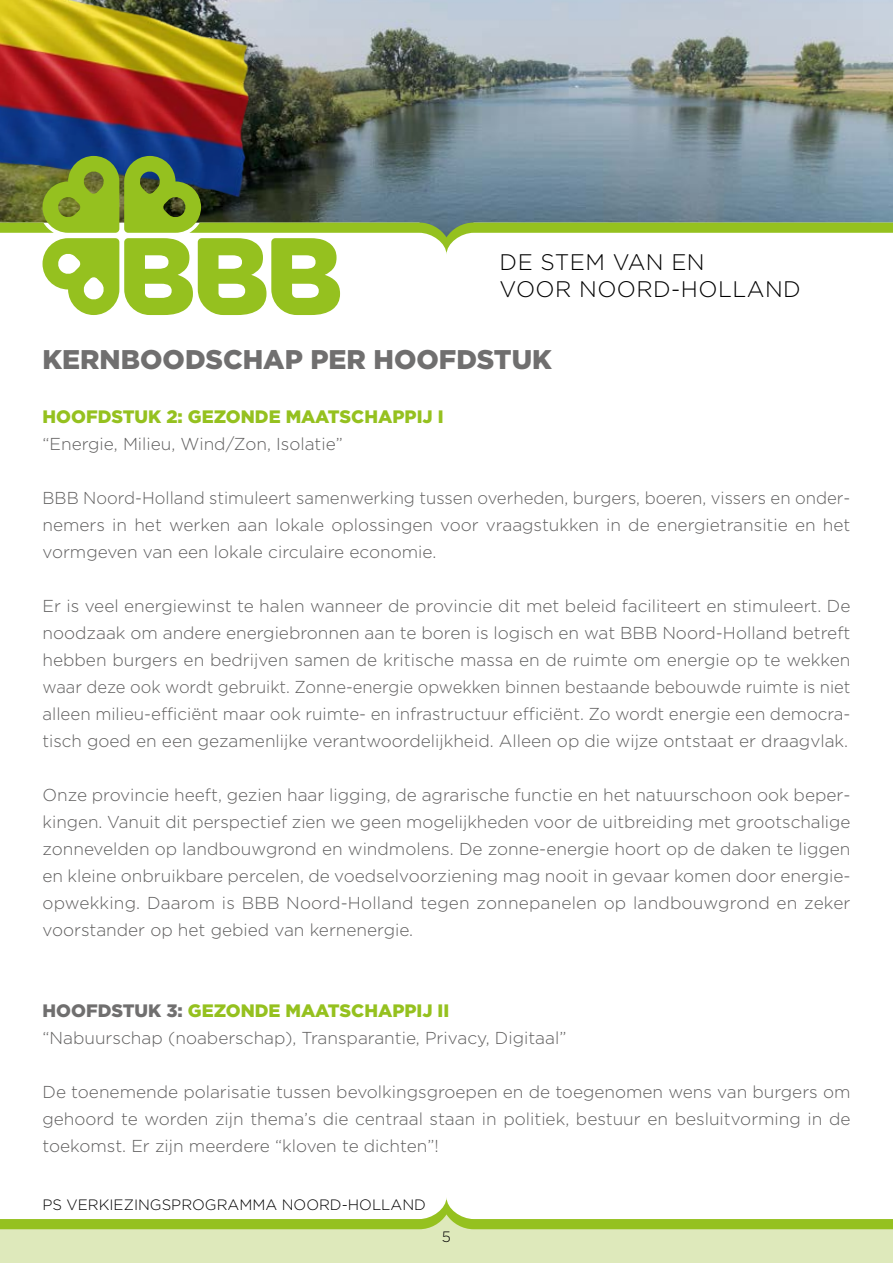
<style>
.page{position:relative;width:893px;height:1263px;background:#fff}
.page>*{position:absolute;margin:0;border:0;box-sizing:border-box;transform-origin:0 0}
.t1{font:900 27px "Gotham";color:#706f6f}
.t2{font:300 22.5px/27px "Gotham";letter-spacing:.02em;color:#000}
.t3{font:900 18px "Gotham";color:#95c11f}
.t4{font:300 17.25px/27px "Gotham";color:#5f5e5e;text-align:justify}
.t5{font:300 15px "Gotham";color:#000}
.s1{color:#706f6f}
</style>
<div class="page">
<div style="left:0;top:1225px;width:893px;height:38px;background:#dee9bb"></div>
<img style="left:272px;top:0;width:621px;height:156px">
<img style="left:0;top:0;width:272px;height:156px">
<svg style="left:0;top:156px;width:893px;height:159px"></svg>
<svg style="left:0;top:1198px;width:893px;height:32px"></svg>
<h2 class="t2" style="left:500px;top:248px;width:303px">DE STEM VAN EN<br>VOOR NOORD-HOLLAND</h2>
<h1 class="t1" style="left:43px;top:344px;width:511px">KERNBOODSCHAP PER HOOFDSTUK</h1>
<p class="t3" style="left:43px;top:406px;width:403px">HOOFDSTUK 2: GEZONDE MAATSCHAPPIJ I</p>
<p class="t4" style="left:43px;top:430px;width:302px">“Energie, Milieu, Wind/Zon, Isolatie”</p>
<p class="t4" style="left:43px;top:484px;width:809px">BBB Noord-Holland stimuleert samenwerking tussen overheden, burgers, boeren, vissers en onder&shy;nemers in het werken aan lokale oplossingen voor vraagstukken in de energietransitie en het vormgeven van een lokale circulaire economie.</p>
<p class="t4" style="left:43px;top:592px;width:809px">Er is veel energiewinst te halen wanneer de provincie dit met beleid faciliteert en stimuleert. De noodzaak om andere energiebronnen aan te boren is logisch en wat BBB Noord-Holland betreft hebben burgers en bedrijven samen de kritische massa en de ruimte om energie op te wekken waar deze ook wordt gebruikt. Zonne-energie opwekken binnen bestaande bebouwde ruimte is niet alleen milieu-efficiënt maar ook ruimte- en infrastructuur efficiënt. Zo wordt energie een democra&shy;tisch goed en een gezamenlijke verantwoordelijkheid. Alleen op die wijze ontstaat er draagvlak.</p>
<p class="t4" style="left:43px;top:781px;width:809px">Onze provincie heeft, gezien haar ligging, de agrarische functie en het natuurschoon ook beper&shy;kingen. Vanuit dit perspectief zien we geen mogelijkheden voor de uitbreiding met grootschalige zonnevelden op landbouwgrond en windmolens. De zonne-energie hoort op de daken te liggen en kleine onbruikbare percelen, de voedselvoorziening mag nooit in gevaar komen door energie&shy;opwekking. Daarom is BBB Noord-Holland tegen zonnepanelen op landbouwgrond en zeker voorstander op het gebied van kernenergie.</p>
<p class="t3" style="left:43px;top:1000px;width:408px"><span class="s1">HOOFDSTUK 3:</span> GEZONDE MAATSCHAPPIJ II</p>
<p class="t4" style="left:43px;top:1024px;width:525px">“Nabuurschap (noaberschap), Transparantie, Privacy, Digitaal”</p>
<p class="t4" style="left:43px;top:1078px;width:809px">De toenemende polarisatie tussen bevolkingsgroepen en de toegenomen wens van burgers om gehoord te worden zijn thema’s die centraal staan in politiek, bestuur en besluitvorming in de toekomst. Er zijn meerdere “kloven te dichten”!</p>
<p class="t5" style="left:43px;top:1196px;width:385px">PS VERKIEZINGSPROGRAMMA NOORD-HOLLAND</p>
<p class="t5" style="left:442px;top:1229px;width:11px">5</p>
</div>
